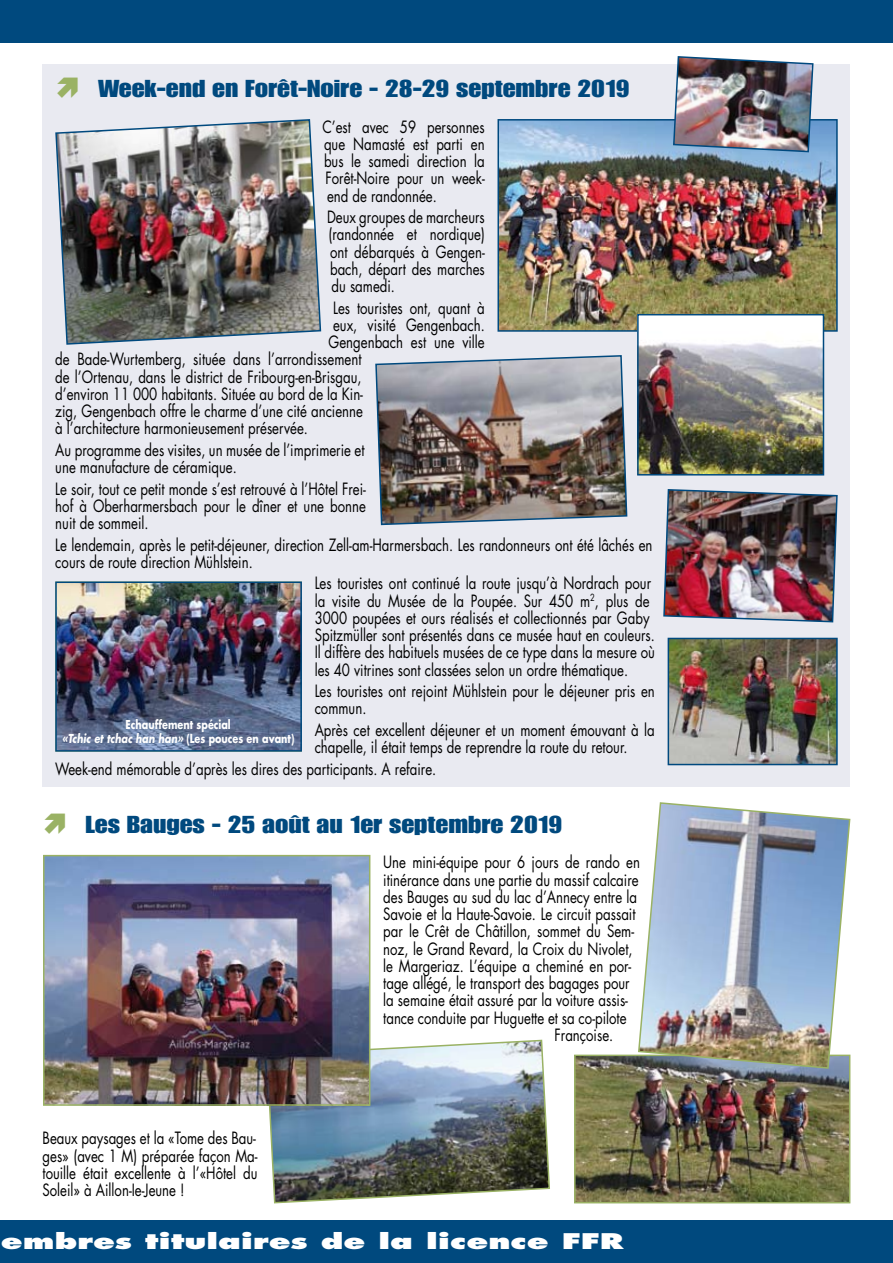
<style>
.page{position:relative;width:893px;height:1263px;background:#fff}
.page>*{position:absolute;margin:0;border:0;box-sizing:border-box;transform-origin:0 0}
.t1{font:24px "Impact LT Std";color:#00497e;scale:1.2 1}
.t2{font:800 21px "Futura Std";color:#fff;scale:1.5 1}
.t3{font:16.5px/17.2px "Futura Std";color:#000;scale:.8 1}
.t4{font:700 12px/14.4px "Futura Std";color:#fff;text-align:center;scale:.8 1}
.s1{font-style:italic}
</style>
<div class="page">
<div style="left:43px;top:64px;width:807px;height:723px;background:#e9eaf1"></div>
<div style="left:0;top:0;width:893px;height:43px;background:#00497e"></div>
<div style="left:0;top:1220px;width:893px;height:43px;background:#00497e"></div>
<img style="left:500px;top:122px;width:335px;height:207px">
<div style="left:497px;top:119px;width:341px;height:213px;border:2px solid #00497e"></div>
<img style="left:672px;top:56px;width:142px;height:97px">
<img style="left:671px;top:641px;width:164px;height:121px">
<div style="left:668px;top:638px;width:170px;height:127px;border:2px solid #00497e"></div>
<img style="left:375px;top:355px;width:253px;height:171px">
<img style="left:663px;top:489px;width:175px;height:134px">
<img style="left:55px;top:119px;width:267px;height:226px">
<img style="left:640px;top:317px;width:181px;height:155px">
<div style="left:637px;top:314px;width:187px;height:161px;border:2px solid #00497e"></div>
<img style="left:577px;top:1057px;width:270px;height:143px">
<div style="left:574px;top:1054px;width:276px;height:149px;border:2px solid #9ab264"></div>
<img style="left:637px;top:802px;width:214px;height:267px">
<img style="left:269px;top:1039px;width:281px;height:165px">
<img style="left:46px;top:858px;width:321px;height:245px">
<div style="left:43px;top:855px;width:327px;height:251px;border:2px solid #9ab264"></div>
<img style="left:58px;top:584px;width:241px;height:165px">
<div style="left:55px;top:581px;width:247px;height:171px;border:2px solid #00497e"></div>
<h1 class="t1" style="left:98px;top:75px;width:444px">Week-end en Forêt-Noire - 28-29 septembre 2019</h1>
<p class="t3" style="left:322px;top:118px;width:204px;text-align:justify">C’est avec 59 personnes que Namasté est parti en bus le samedi direction la Forêt-Noire pour un week&shy;end de randonnée.</p>
<p class="t3" style="left:327px;top:209px;width:199px;text-align:justify">Deux groupes de marcheurs (randonnée et nordique) ont débarqués à Gengen&shy;bach, départ des marches du samedi.</p>
<p class="t3" style="left:333px;top:299px;width:191px">Les touristes ont, quant à</p>
<p class="t3" style="left:333px;top:316px;width:191px">eux, visité Gengenbach.</p>
<p class="t3" style="left:329px;top:334px;width:197px">Gengenbach est une ville</p>
<p class="t3" style="left:55px;top:351px;width:384px">de Bade-Wurtemberg, située dans l’arrondissement</p>
<p class="t3" style="left:55px;top:368px;width:384px">de l’Ortenau, dans le district de Fribourg-en-Brisgau,</p>
<p class="t3" style="left:55px;top:385px;width:386px">d’environ 11 000 habitants. Située au bord de la Kin-</p>
<p class="t3" style="left:55px;top:403px;width:386px">zig, Gengenbach offre le charme d’une cité ancienne</p>
<p class="t3" style="left:55px;top:420px;width:317px">à l’architecture harmonieusement préservée.</p>
<p class="t3" style="left:55px;top:441px;width:388px">Au programme des visites, un musée de l’imprimerie et une manufacture de céramique.</p>
<p class="t3" style="left:55px;top:480px;width:390px;text-align:justify">Le soir, tout ce petit monde s’est retrouvé à l’Hôtel Frei&shy;hof à Oberharmersbach pour le dîner et une bonne nuit de sommeil.</p>
<p class="t3" style="left:55px;top:536px;width:748px">Le lendemain, après le petit-déjeuner, direction Zell-am-Harmersbach. Les randonneurs ont été lâchés en cours de route direction Mühlstein.</p>
<p class="t3" style="left:315px;top:575px;width:427px">Les touristes ont continué la route jusqu’à Nordrach pour la visite du Musée de la Poupée. Sur 450 m<sup>2</sup>, plus de 3000 poupées et ours réalisés et collectionnés par Gaby Spitzmüller sont présentés dans ce musée haut en couleurs.<br>Il diffère des habituels musées de ce type dans la mesure où les 40 vitrines sont classées selon un ordre thématique.</p>
<p class="t3" style="left:315px;top:683px;width:427px">Les touristes ont rejoint Mühlstein pour le déjeuner pris en commun.</p>
<p class="t3" style="left:315px;top:721px;width:427px">Après cet excellent déjeuner et un moment émouvant à la chapelle, il était temps de reprendre la route du retour.</p>
<p class="t3" style="left:55px;top:760px;width:478px">Week-end mémorable d’après les dires des participants. A refaire.</p>
<p class="t4" style="left:62px;top:717px;width:292px">Echauffement spécial<br><span class="s1">«Tchic et tchac han han»</span> (Les pouces en avant)</p>
<h1 class="t1" style="left:85px;top:810px;width:399px">Les Bauges - 25 août au 1er septembre 2019</h1>
<p class="t3" style="left:43px;top:1130px;width:270px;text-align:justify">Beaux paysages et la «Tome des Bau&shy;ges» (avec 1 M) préparée façon Ma&shy;touille était excellente à l’«Hôtel du Soleil» à Aillon-Ie-Jeune !</p>
<p class="t3" style="left:383px;top:854px;width:323px">Une mini-équipe pour 6 jours de rando en</p>
<p class="t3" style="left:383px;top:871px;width:321px">itinérance dans une partie du massif calcaire</p>
<p class="t3" style="left:383px;top:888px;width:319px">des Bauges au sud du lac d’Annecy entre la</p>
<p class="t3" style="left:383px;top:905px;width:317px">Savoie et la Haute-Savoie. Le circuit passait</p>
<p class="t3" style="left:383px;top:923px;width:315px">par le Crêt de Châtillon, sommet du Sem-</p>
<p class="t3" style="left:383px;top:940px;width:313px">noz, le Grand Revard, la Croix du Nivolet,</p>
<p class="t3" style="left:383px;top:957px;width:311px">le Margeriaz. L’équipe a cheminé en por-</p>
<p class="t3" style="left:383px;top:974px;width:309px">tage allégé, le transport des bagages pour</p>
<p class="t3" style="left:383px;top:992px;width:308px">la semaine était assuré par la voiture assis-</p>
<p class="t3" style="left:383px;top:1009px;width:306px">tance conduite par Huguette et sa co-pilote</p>
<p class="t3" style="left:555px;top:1026px;width:75px">Françoise.</p>
<p class="t2" style="left:1px;top:1228px;width:417px">embres titulaires de la licence FFR</p>
</div>
